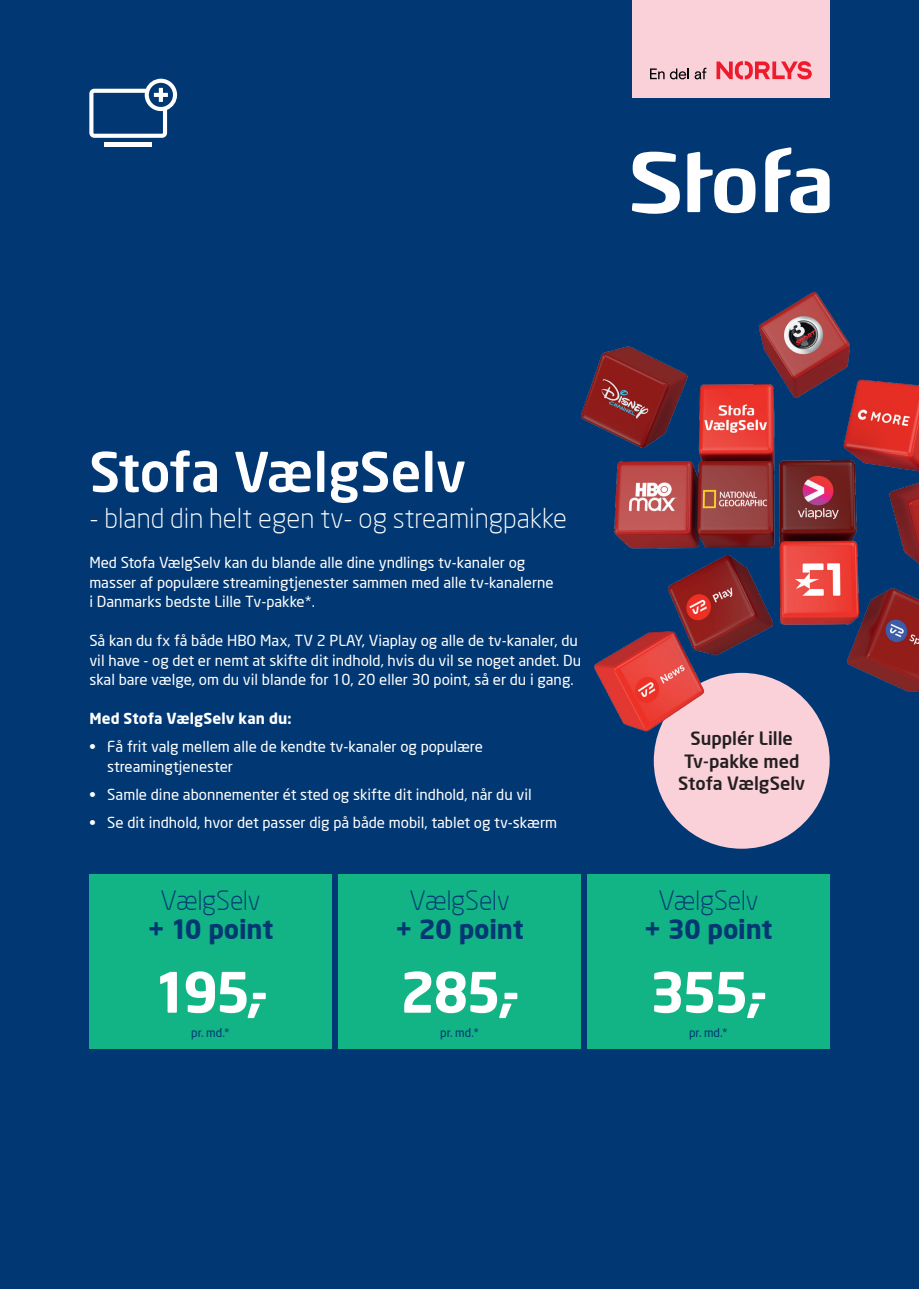
<style>
.page{position:relative;width:919px;height:1289px;background:#fff}
.page>*{position:absolute;margin:0;border:0;box-sizing:border-box;transform-origin:0 0}
.t1{font:700 54.9px "Neo Sans";letter-spacing:-.055em;color:#fff}
.t2{font:500 54px "Neo Sans";color:#fff}
.t3{font:300 27px "Neo Sans";color:#fff}
.t4{font:300 26.25px "Neo Sans";letter-spacing:-.015em;color:#013874}
.t5{font:700 26.25px "Neo Sans";letter-spacing:-.01em;color:#013874}
.t6{font:500 18px/22.5px "Neo Sans";color:#231f20;text-align:center}
.t7{font:15px/19.5px "Neo Sans";color:#fff}
.t8{font:700 15px "Neo Sans";letter-spacing:.01em;color:#fff}
.t9{font:12px "Neo Sans";letter-spacing:-.005em;color:#013874}
.s1{font-weight:700}
</style>
<div class="page">
<div style="left:0;top:0;width:918px;height:1288px;background:#013874"></div>
<div style="left:89px;top:874px;width:243px;height:174px;background:#12b385"></div>
<div style="left:338px;top:874px;width:242px;height:174px;background:#12b385"></div>
<div style="left:587px;top:874px;width:242px;height:174px;background:#12b385"></div>
<div style="left:653px;top:673px;width:176px;height:175px;background:#fad0d9;border-radius:50%"></div>
<img style="left:581px;top:151px;width:337px;height:602px">
<svg style="left:687px;top:152px;width:68px;height:61px"></svg>
<svg style="left:765px;top:147px;width:64px;height:66px"></svg>
<svg style="left:632px;top:152px;width:47px;height:62px"></svg>
<div style="left:632px;top:0;width:197px;height:98px;background:#fad0d9"></div>
<svg style="left:650px;top:68px;width:38px;height:11px"></svg>
<svg style="left:694px;top:68px;width:12px;height:11px"></svg>
<svg style="left:716px;top:61px;width:95px;height:18px"></svg>
<hr style="left:104px;top:143px;width:48px;height:4px;background:#fff">
<svg style="left:89px;top:79px;width:88px;height:59px"></svg>
<h2 class="t2" style="left:89px;top:438px;width:378px">Stofa VælgSelv</h2>
<h3 class="t3" style="left:89px;top:502px;width:479px">- bland din helt egen tv- og streamingpakke</h3>
<p class="t7" style="left:89px;top:553px;width:466px">Med Stofa VælgSelv kan du blande alle dine yndlings tv-kanaler og masser af populære streamingtjenester sammen med alle tv-kanalerne i Danmarks bedste Lille Tv-pakke*.</p>
<p class="t7" style="left:89px;top:631px;width:493px">Så kan du fx få både HBO Max, TV 2 PLAY, Viaplay og alle de tv-kanaler, du vil have - og det er nemt at skifte dit indhold, hvis du vil se noget andet. Du skal bare vælge, om du vil blande for 10, 20 eller 30 point, så er du i gang.</p>
<p class="t8" style="left:89px;top:709px;width:204px">Med Stofa VælgSelv kan du:</p>
<p class="t7" style="left:107px;top:737px;width:377px;text-indent:-18px"><span class="s1">•</span> Få frit valg mellem alle de kendte tv-kanaler og populære streamingtjenester</p>
<p class="t7" style="left:89px;top:784px;width:444px"><span class="s1">•</span> Samle dine abonnementer ét sted og skifte dit indhold, når du vil</p>
<p class="t7" style="left:89px;top:812px;width:469px"><span class="s1">•</span> Se dit indhold, hvor det passer dig på både mobil, tablet og tv-skærm</p>
<h3 class="t4" style="left:161px;top:884px;width:101px">VælgSelv</h3>
<h3 class="t5" style="left:148px;top:912px;width:127px">+ 10 point</h3>
<h1 class="t1" style="left:154px;top:957px;width:115px">195,-</h1>
<p class="t9" style="left:191px;top:1024px;width:40px">pr. md.*</p>
<h3 class="t4" style="left:409px;top:884px;width:101px">VælgSelv</h3>
<h3 class="t5" style="left:395px;top:912px;width:130px">+ 20 point</h3>
<h1 class="t1" style="left:400px;top:957px;width:121px">285,-</h1>
<p class="t9" style="left:440px;top:1024px;width:40px">pr. md.*</p>
<p class="t6" style="left:678px;top:727px;width:128px">Supplér Lille<br>Tv-pakke med<br>Stofa VælgSelv</p>
<h3 class="t4" style="left:658px;top:884px;width:101px">VælgSelv</h3>
<h3 class="t5" style="left:644px;top:912px;width:130px">+ 30 point</h3>
<h1 class="t1" style="left:649px;top:957px;width:119px">355,-</h1>
<p class="t9" style="left:689px;top:1024px;width:40px">pr. md.*</p>
</div>
